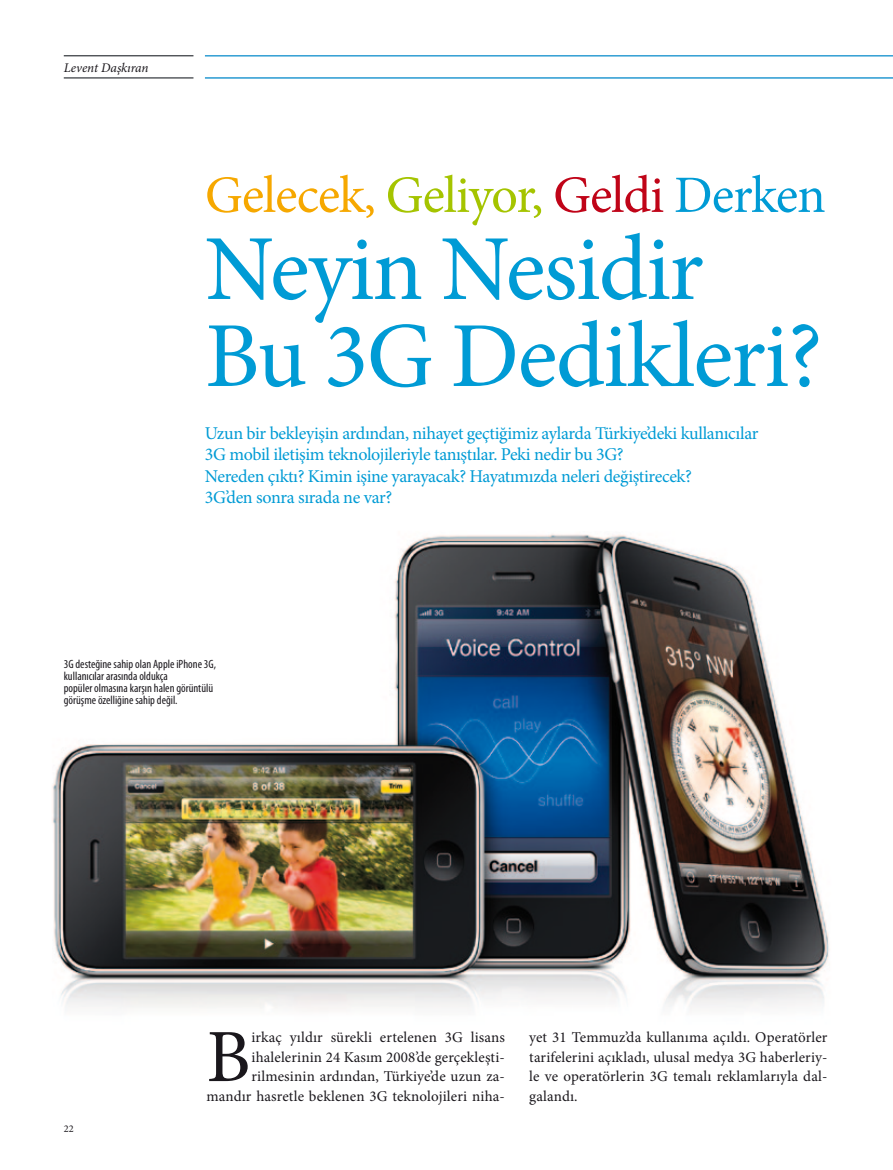
<style>
.page{position:relative;width:893px;height:1170px;background:#fff}
.page>*{position:absolute;margin:0;border:0;box-sizing:border-box;transform-origin:0 0}
.t1{font:93px/87px "Minion Pro";letter-spacing:-.02em;color:#009bd5}
.t2{font:75.15px "Minion Pro";color:#1a171c}
.t3{font:52.5px "Minion Pro";letter-spacing:-.02em;color:#f6a800}
.t4{font:18px/21.6px "Minion Pro";letter-spacing:-.02em;color:#009bd5}
.t5{font:15px/19.5px "Minion Pro";letter-spacing:.01em;color:#1a171c;text-align:right}
.t6{font:italic 13.2px "Minion Pro";letter-spacing:-.01em;color:#1a171c}
.t7{font:condensed 12px/12px "Myriad Pro";color:#1a171c}
.t8{font:10.35px "Minion Pro";color:#1a171c}
.s1{color:#a5c400}
.s2{color:#c00418}
.s3{color:#009bd5}
</style>
<div class="page">
<img style="left:52px;top:534px;width:778px;height:477px">
<hr style="left:64px;top:78px;width:129px;height:1px;background:#070c12">
<hr style="left:64px;top:56px;width:129px;height:1px;background:#070c12">
<hr style="left:205px;top:78px;width:688px;height:1px;background:#2699d1">
<hr style="left:205px;top:56px;width:688px;height:1px;background:#2699d1">
<p class="t6" style="left:64px;top:58px;width:86px">Levent Daşkıran</p>
<h3 class="t3" style="left:205px;top:160px;width:622px">Gelecek, <span class="s1">Geliyor,</span> <span class="s2">Geldi</span> <span class="s3">Derken</span></h3>
<h1 class="t1" style="left:205px;top:226px;width:619px">Neyin Nesidir<br>Bu 3G Dedikleri?</h1>
<p class="t4" style="left:205px;top:422px;width:555px">Uzun bir bekleyişin ardından, nihayet geçtiğimiz aylarda Türkiye’deki kullanıcılar 3G mobil iletişim teknolojileriyle tanıştılar. Peki nedir bu 3G?<br>Nereden çıktı? Kimin işine yarayacak? Hayatımızda neleri değiştirecek?<br>3G’den sonra sırada ne var?</p>
<p class="t7" style="left:64px;top:658px;width:154px">3G desteğine sahip olan Apple iPhone 3G, kullanıcılar arasında oldukça<br>popüler olmasına karşın halen görüntülü görüşme özelliğine sahip değil.</p>
<p class="t8" style="left:64px;top:1121px;width:11px">22</p>
<p class="t5" style="left:206px;top:1027px;width:300px">irkaç yıldır sürekli ertelenen 3G lisans ihalelerinin 24 Kasım 2008’de gerçekleşti&shy;rilmesinin ardından, Türkiye’de uzun za&shy;mandır hasretle beklenen 3G teknolojileri niha-</p>
<p class="t5" style="left:529px;top:1027px;width:300px;text-align:justify">yet 31 Temmuz’da kullanıma açıldı. Operatörler tarifelerini açıkladı, ulusal medya 3G haberleriy&shy;le ve operatörlerin 3G temalı reklamlarıyla dal&shy;galandı.</p>
<h2 class="t2" style="left:206px;top:1006px;width:46px">B</h2>
</div>
